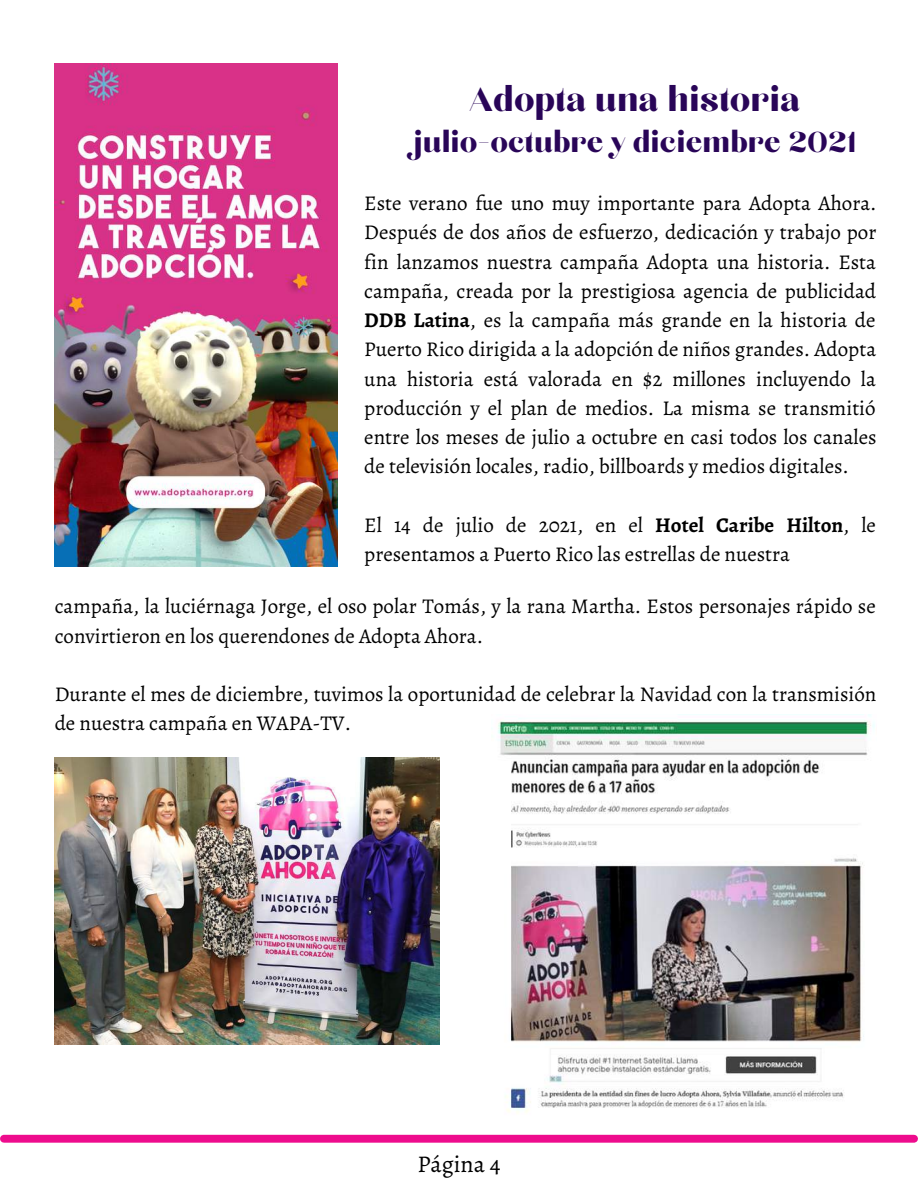
<style>
.page{position:relative;width:918px;height:1188px;background:#fff}
.page>*{position:absolute;margin:0;border:0;box-sizing:border-box;transform-origin:0 0}
.t1{font:42px "Chloe";color:#290558}
.t2{font:36px "Chloe";color:#290558}
.t3{font:24px "Alegreya";color:#000}
.t4{font:21px/29.2px "Alegreya";color:#000}
.s1{font-weight:700}
</style>
<div class="page">
<div style="left:4px;top:1135px;width:910px;height:8px;background:#ee0c8d"></div>
<img style="left:55px;top:64px;width:282px;height:503px">
<img style="left:55px;top:758px;width:384px;height:287px">
<img style="left:498px;top:715px;width:377px;height:399px">
<h1 class="t1" style="left:469px;top:80px;width:333px">Adopta una historia</h1>
<h2 class="t2" style="left:413px;top:125px;width:444px">julio-octubre y diciembre 2021</h2>
<p class="t4" style="left:364px;top:189px;width:514px;text-align:justify">Este verano fue uno muy importante para Adopta Ahora.<br>Después de dos años de esfuerzo, dedicación y trabajo por fin lanzamos nuestra campaña Adopta una historia. Esta campaña, creada por la prestigiosa agencia de publicidad <span class="s1">DDB Latina</span>, es la campaña más grande en la historia de Puerto Rico dirigida a la adopción de niños grandes. Adopta una historia está valorada en $2 millones incluyendo la producción y el plan de medios. La misma se transmitió entre los meses de julio a octubre en casi todos los canales de televisión locales, radio, billboards y medios digitales.</p>
<p class="t4" style="left:364px;top:510px;width:513px">El 14 de julio de 2021, en el <span class="s1">Hotel Caribe Hilton</span>, le presentamos a Puerto Rico las estrellas de nuestra</p>
<p class="t4" style="left:55px;top:592px;width:823px">campaña, la luciérnaga Jorge, el oso polar Tomás, y la rana Martha. Estos personajes rápido se convirtieron en los querendones de Adopta Ahora.</p>
<p class="t4" style="left:55px;top:679px;width:823px">Durante el mes de diciembre, tuvimos la oportunidad de celebrar la Navidad con la transmisión de nuestra campaña en WAPA-TV.</p>
<p class="t3" style="left:417px;top:1147px;width:85px">Página 4</p>
</div>
